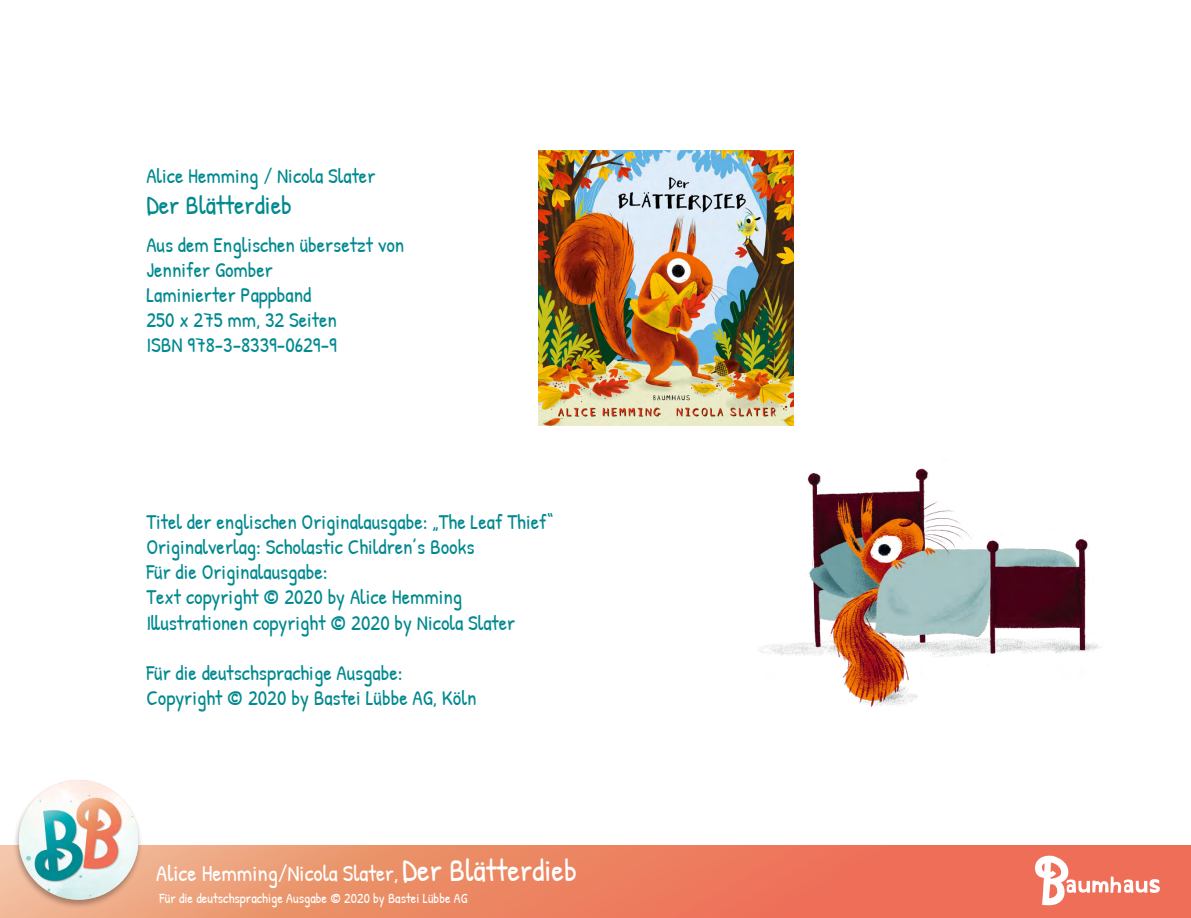
<style>
.page{position:relative;width:1191px;height:918px;background:#fff}
.page>*{position:absolute;margin:0;border:0;box-sizing:border-box;transform-origin:0 0}
.t1{font:26.25px "Patrick Hand";color:#00898f}
.t2{font:22.75px "Patrick Hand";color:#fff}
.t3{font:21px/25.2px "Patrick Hand";color:#00898f}
.t4{font:14px "Patrick Hand";color:#fff}
.s1{font-size:31.5px}
</style>
<div class="page">
<svg style="left:0;top:845px;width:1191px;height:73px;background:#ed8364"></svg>
<img style="left:758px;top:468px;width:343px;height:239px">
<svg style="left:1035px;top:855px;width:124px;height:50px"></svg>
<img style="left:539px;top:150px;width:254px;height:276px">
<div style="left:12px;top:778px;width:130px;height:130px;background:#000;opacity:.3"></div>
<img style="left:19px;top:780px;width:119px;height:119px;border-radius:60px">
<p class="t3" style="left:146px;top:162px;width:230px">Alice Hemming / Nicola Slater</p>
<p class="t1" style="left:146px;top:187px;width:147px">Der Blätterdieb</p>
<p class="t3" style="left:146px;top:231px;width:259px">Aus dem Englischen übersetzt von<br>Jennifer Gomber<br>Laminierter Pappband<br>250 x 275 mm, 32 Seiten<br>ISBN 978-3-8339-0629-9</p>
<p class="t3" style="left:146px;top:508px;width:408px">Titel der englischen Originalausgabe: „The Leaf Thief“ Originalverlag: Scholastic Children’s Books<br>Für die Originalausgabe:<br>Text copyright © 2020 by Alice Hemming Illustrationen copyright © 2020 by Nicola Slater</p>
<p class="t3" style="left:146px;top:660px;width:331px">Für die deutschsprachige Ausgabe:<br>Copyright © 2020 by Bastei Lübbe AG, Köln</p>
<p class="t2" style="left:156px;top:857px;width:422px">Alice Hemming/Nicola Slater, <span class="s1">Der Blätterdieb</span></p>
<p class="t4" style="left:159px;top:888px;width:309px">Für die deutschsprachige Ausgabe © 2020 by Bastei Lübbe AG</p>
</div>
